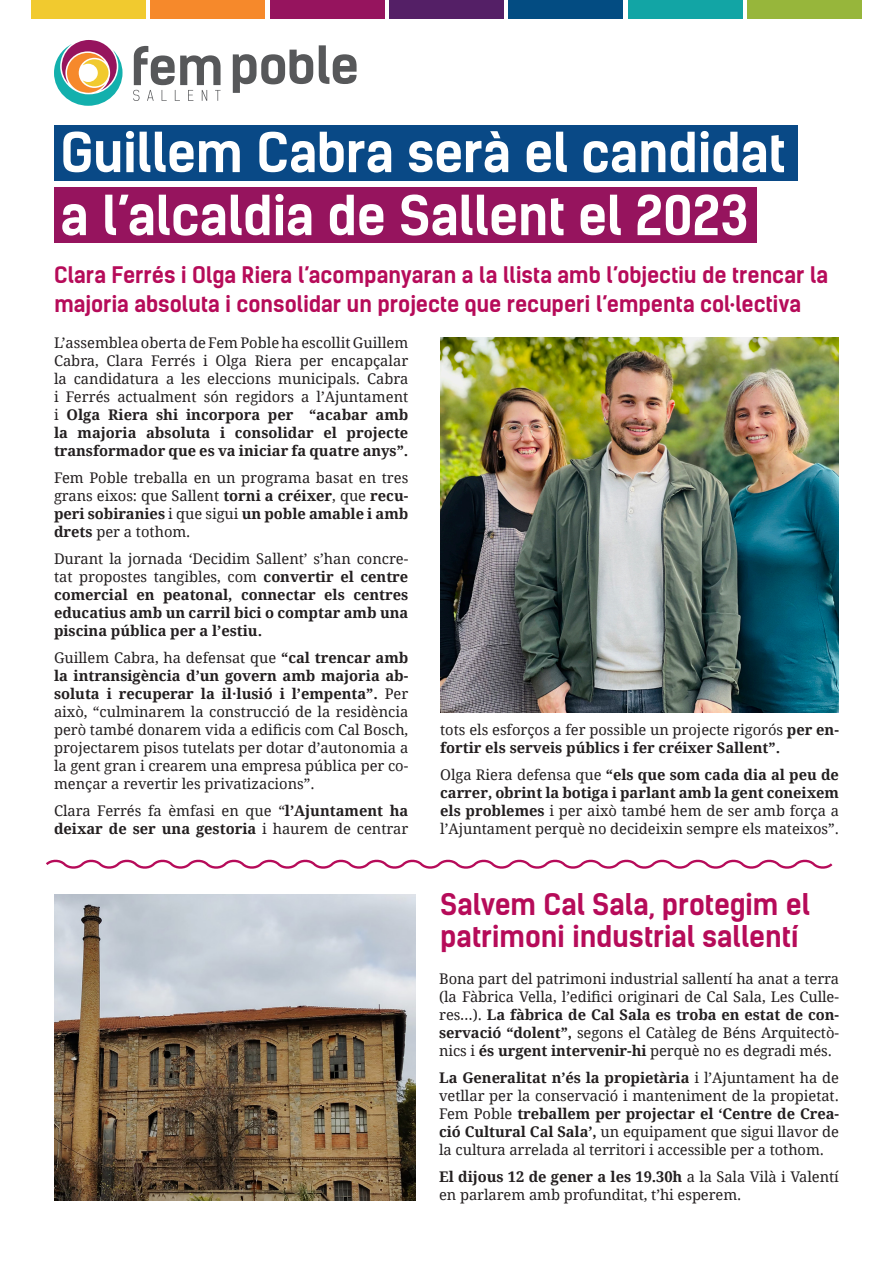
<style>
.page{position:relative;width:893px;height:1263px;background:#fff}
.page>*{position:absolute;margin:0;border:0;box-sizing:border-box;transform-origin:0 0}
.t1{font:700 52.5px/63px "Kelson Sans";letter-spacing:-.015em;color:#fff}
.t2{font:700 28.5px/31.5px "Kelson Sans";letter-spacing:-.01em;color:#b60b59}
.t3{font:700 21.75px/28.5px "Kelson Sans";letter-spacing:-.005em;color:#b60b59}
.t4{font:14.7px/18px "Droid Serif";color:#231f20;text-align:justify}
.t5{font:700 14.7px/18px "Droid Serif";color:#231f20;text-align:justify}
.s1{font-weight:700}
.s2{font-weight:400}
</style>
<div class="page">
<div style="left:31px;top:0;width:115px;height:18px;background:#f1ca2f"></div>
<div style="left:150px;top:0;width:115px;height:18px;background:#f6892b"></div>
<div style="left:270px;top:0;width:114px;height:18px;background:#96145e"></div>
<div style="left:389px;top:0;width:115px;height:18px;background:#541f66"></div>
<div style="left:508px;top:0;width:115px;height:18px;background:#034c82"></div>
<div style="left:628px;top:0;width:114px;height:18px;background:#12a5a5"></div>
<div style="left:747px;top:0;width:115px;height:18px;background:#97b63b"></div>
<div style="left:54px;top:126px;width:743px;height:55px;background:#094986"></div>
<div style="left:54px;top:187px;width:703px;height:55px;background:#96145e"></div>
<img style="left:440px;top:337px;width:399px;height:375px">
<svg style="left:46px;top:859px;width:787px;height:10px"></svg>
<img style="left:54px;top:894px;width:362px;height:306px">
<svg style="left:133px;top:46px;width:88px;height:55px"></svg>
<svg style="left:233px;top:50px;width:80px;height:43px"></svg>
<svg style="left:319px;top:45px;width:38px;height:39px"></svg>
<svg style="left:54px;top:40px;width:69px;height:66px"></svg>
<p class="t1" style="left:60px;top:121px;width:768px">Guillem Cabra serà el candidat a a l’alcaldia de Sallent el 2023</p>
<p class="t3" style="left:54px;top:261px;width:776px">Clara Ferrés i Olga Riera l’acompanyaran a la llista amb l’objectiu de trencar la majoria absoluta i consolidar un projecte que recuperi l’empenta col·lectiva</p>
<p class="t4" style="left:54px;top:334px;width:356px">L’assemblea oberta de Fem Poble ha escollit Guillem Cabra, Clara Ferrés i Olga Riera per encapçalar la candidatura a les eleccions municipals. Cabra i Ferrés actualment són regidors a l’Ajuntament i <span class="s1">Olga Riera shi incorpora per “acabar amb la majoria absoluta i consolidar el projecte transformador que es va iniciar fa quatre anys”.</span></p>
<p class="t4" style="left:54px;top:469px;width:356px">Fem Poble treballa en un programa basat en tres grans eixos: que Sallent <span class="s1">torni a créixer</span>, que <span class="s1">recu&shy;peri sobiranies</span> i que sigui <span class="s1">un poble amable i amb drets</span> per a tothom.</p>
<p class="t5" style="left:54px;top:550px;width:356px"><span class="s2">Durant la jornada ‘Decidim Sallent’ s’han concre&shy;tat propostes tangibles, com</span> convertir el centre comercial en peatonal, connectar els centres educatius amb un carril bici o comptar amb una piscina pública per a l’estiu.</p>
<p class="t4" style="left:54px;top:649px;width:356px">Guillem Cabra, ha defensat que <span class="s1">“cal trencar amb la intransigència d’un govern amb majoria ab&shy;soluta i recuperar la il·lusió i l’empenta”.</span> Per això, “culminarem la construcció de la residència però també donarem vida a edificis com Cal Bosch, projectarem pisos tutelats per dotar d’autonomia a la gent gran i crearem una empresa pública per co&shy;mençar a revertir les privatizacions”.</p>
<p class="t4" style="left:54px;top:802px;width:356px">Clara Ferrés fa èmfasi en que “<span class="s1">l’Ajuntament ha deixar de ser una gestoria</span> i haurem de centrar</p>
<p class="t5" style="left:440px;top:721px;width:400px"><span class="s2">tots els esforços a fer possible un projecte rigorós</span> per en&shy;fortir els serveis públics i fer créixer Sallent”.</p>
<p class="t4" style="left:440px;top:766px;width:400px">Olga Riera defensa que <span class="s1">“els que som cada dia al peu de carrer, obrint la botiga i parlant amb la gent coneixem els problemes</span> i per això també hem de ser amb força a l’Ajuntament perquè no decideixin sempre els mateixos”.</p>
<p class="t2" style="left:440px;top:889px;width:371px">Salvem Cal Sala, protegim el patrimoni industrial sallentí</p>
<p class="t4" style="left:439px;top:969px;width:401px">Bona part del patrimoni industrial sallentí ha anat a terra (la Fàbrica Vella, l’edifici originari de Cal Sala, Les Culle&shy;res…). <span class="s1">La fàbrica de Cal Sala es troba en estat de con&shy;servació “dolent”,</span> segons el Catàleg de Béns Arquitectò&shy;nics i <span class="s1">és urgent intervenir-hi</span> perquè no es degradi més.</p>
<p class="t4" style="left:439px;top:1068px;width:401px"><span class="s1">La Generalitat n’és la propietària</span> i l’Ajuntament ha de vetllar per la conservació i manteniment de la propietat.<br>Fem Poble <span class="s1">treballem per projectar el ‘Centre de Crea&shy;ció Cultural Cal Sala’,</span> un equipament que sigui llavor de la cultura arrelada al territori i accessible per a tothom.</p>
<p class="t4" style="left:439px;top:1167px;width:401px"><span class="s1">El dijous 12 de gener a les 19.30h</span> a la Sala Vilà i Valentí en parlarem amb profunditat, t’hi esperem.</p>
</div>
